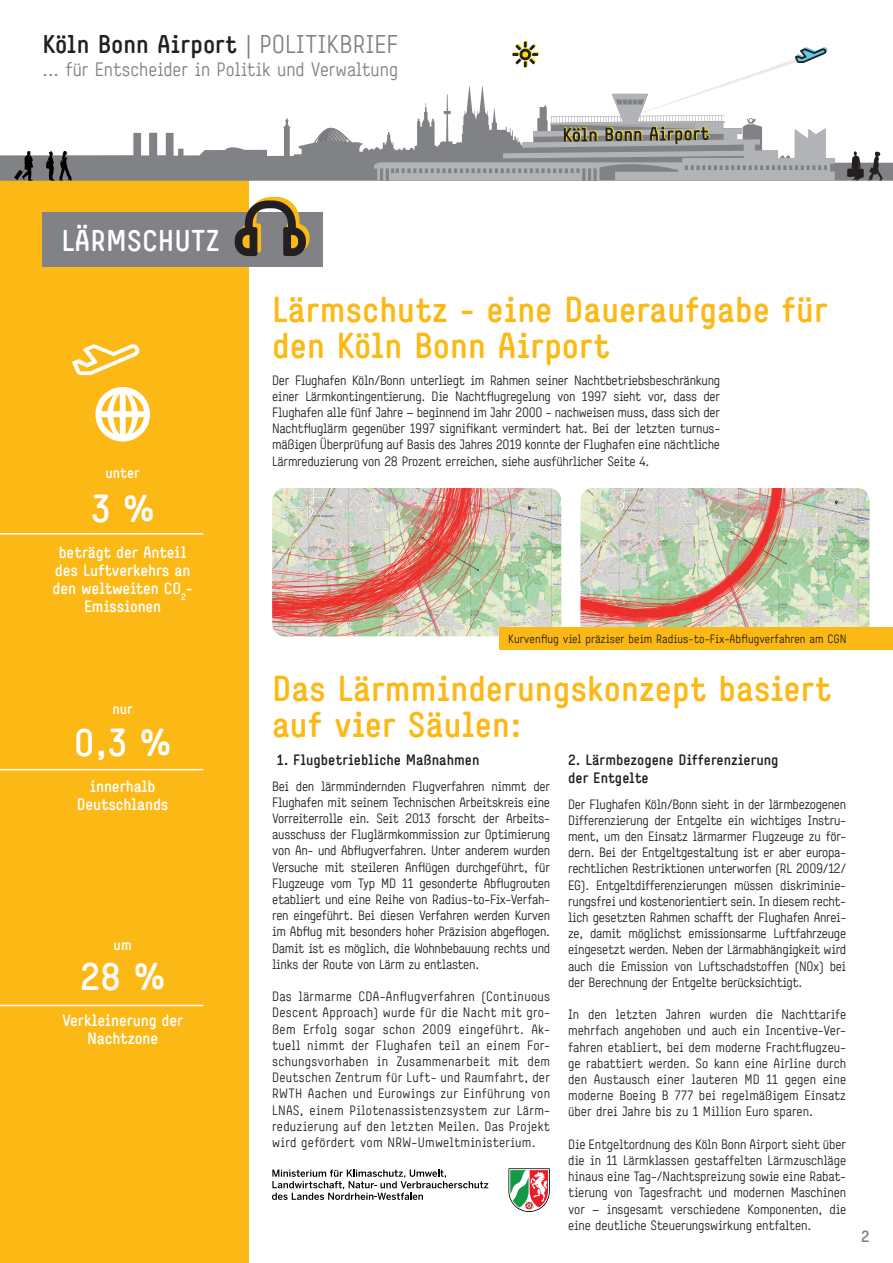
<style>
.page{position:relative;width:893px;height:1263px;background:#fff}
.page>*{position:absolute;margin:0;border:0;box-sizing:border-box;transform-origin:0 0}
.t1{font:700 39px "Simple Koeln Bonn";color:#fff}
.t2{font:700 36px/36px "Simple Koeln Bonn";color:#fcb814}
.t3{font:700 30px "Simple Koeln Bonn";color:#fff}
.t4{font:700 25.65px "Simple Koeln Bonn";color:#231f20}
.t5{font:19.35px "Simple Koeln Bonn";color:#808285}
.t6{font:700 16.5px/18px "Simple Koeln Bonn";letter-spacing:-.01em;color:#fff;text-align:center}
.t7{font:700 16.5px "Simple Koeln Bonn";color:#808285}
.t8{font:700 15px/18px "Simple Koeln Bonn";color:#231f20}
.t9{font:700 15px "Simple Koeln Bonn";color:#fff}
.t10{font:13.5px/16.2px "Simple Koeln Bonn";letter-spacing:-.02em;color:#231f20;text-align:justify}
.t11{font:12px "Simple Koeln Bonn";color:#231f20}
.s1{font-weight:400;color:#808285}
</style>
<div class="page">
<div style="left:0;top:170px;width:249px;height:1093px;background:#fcb814"></div>
<svg style="left:0;top:118px;width:893px;height:63px"></svg>
<svg style="left:374px;top:41px;width:461px;height:140px"></svg>
<svg style="left:14px;top:151px;width:19px;height:30px"></svg>
<svg style="left:847px;top:151px;width:36px;height:30px"></svg>
<svg style="left:46px;top:151px;width:26px;height:30px"></svg>
<svg style="left:272px;top:1169px;width:216px;height:31px"></svg>
<svg style="left:508px;top:1168px;width:42px;height:44px"></svg>
<img style="left:580px;top:488px;width:290px;height:139px">
<img style="left:272px;top:488px;width:289px;height:148px">
<div style="left:43px;top:213px;width:280px;height:54px;background:#808285"></div>
<hr style="left:0;top:533px;width:203px;height:2px;background:#fff">
<hr style="left:0;top:769px;width:203px;height:1px;background:#fff">
<hr style="left:0;top:1005px;width:203px;height:1px;background:#fff">
<svg style="left:95px;top:387px;width:55px;height:54px"></svg>
<div style="left:499px;top:627px;width:394px;height:23px;background:#fcb814"></div>
<svg style="left:235px;top:212px;width:75px;height:1px"></svg>
<h3 class="t4" style="left:43px;top:29px;width:357px">Köln Bonn Airport <span class="s1">| POLITIKBRIEF</span></h3>
<h3 class="t5" style="left:43px;top:58px;width:357px">... für Entscheider in Politik und Verwaltung</h3>
<h3 class="t3" style="left:62px;top:224px;width:160px">LÄRMSCHUTZ</h3>
<p class="t9" style="left:105px;top:464px;width:36px">unter</p>
<h1 class="t1" style="left:91px;top:486px;width:65px">3 %</h1>
<p class="t6" style="left:53px;top:543px;width:142px">beträgt der Anteil des Luftverkehrs an den weltweiten CO<sub>2</sub>-<br>Emissionen</p>
<p class="t9" style="left:112px;top:700px;width:22px">nur</p>
<h1 class="t1" style="left:74px;top:720px;width:99px">0,3 %</h1>
<p class="t6" style="left:77px;top:777px;width:93px">innerhalb<br>Deutschlands</p>
<p class="t9" style="left:114px;top:935px;width:20px">um</p>
<h1 class="t1" style="left:80px;top:954px;width:87px">28 %</h1>
<p class="t6" style="left:62px;top:1011px;width:123px">Verkleinerung der<br>Nachtzone</p>
<h2 class="t2" style="left:272px;top:291px;width:557px">Lärmschutz - eine Daueraufgabe für den Köln Bonn Airport</h2>
<p class="t10" style="left:272px;top:372px;width:450px">Der Flughafen Köln/Bonn unterliegt im Rahmen seiner Nachtbetriebsbeschränkung einer Lärmkontingentierung. Die Nachtflugregelung von 1997 sieht vor, dass der Flughafen alle fünf Jahre – beginnend im Jahr 2000 - nachweisen muss, dass sich der Nachtfluglärm gegenüber 1997 signifikant vermindert hat. Bei der letzten turnus&shy;mäßigen Überprüfung auf Basis des Jahres 2019 konnte der Flughafen eine nächtliche Lärmreduzierung von 28 Prozent erreichen, siehe ausführlicher Seite 4.</p>
<p class="t11" style="left:508px;top:632px;width:340px">Kurvenflug viel präziser beim Radius-to-Fix-Abflugverfahren am CGN</p>
<h2 class="t2" style="left:272px;top:669px;width:561px">Das Lärmminderungskonzept basiert auf vier Säulen:</h2>
<p class="t8" style="left:277px;top:751px;width:204px">1. Flugbetriebliche Maßnahmen</p>
<p class="t10" style="left:272px;top:778px;width:280px">Bei den lärmmindernden Flugverfahren nimmt der Flughafen mit seinem Technischen Arbeitskreis eine Vorreiterrolle ein. Seit 2013 forscht der Arbeits&shy;ausschuss der Fluglärmkommission zur Optimierung von An- und Abflugverfahren. Unter anderem wurden Versuche mit steileren Anflügen durchgeführt, für Flugzeuge vom Typ MD 11 gesonderte Abflugrouten etabliert und eine Reihe von Radius-to-Fix-Verfah&shy;ren eingeführt. Bei diesen Verfahren werden Kurven im Abflug mit besonders hoher Präzision abgeflogen.<br>Damit ist es möglich, die Wohnbebauung rechts und links der Route von Lärm zu entlasten.</p>
<p class="t10" style="left:272px;top:988px;width:280px">Das lärmarme CDA-Anflugverfahren (Continuous Descent Approach) wurde für die Nacht mit gro&shy;ßem Erfolg sogar schon 2009 eingeführt. Ak&shy;tuell nimmt der Flughafen teil an einem For&shy;schungsvorhaben in Zusammenarbeit mit dem Deutschen Zentrum für Luft- und Raumfahrt, der RWTH Aachen und Eurowings zur Einführung von LNAS, einem Pilotenassistenzsystem zur Lärm&shy;reduzierung auf den letzten Meilen. Das Projekt wird gefördert vom NRW-Umweltministerium.</p>
<p class="t8" style="left:568px;top:751px;width:212px">2. Lärmbezogene Differenzierung der Entgelte</p>
<p class="t10" style="left:568px;top:796px;width:280px">Der Flughafen Köln/Bonn sieht in der lärmbezogenen Differenzierung der Entgelte ein wichtiges Instru&shy;ment, um den Einsatz lärmarmer Flugzeuge zu för&shy;dern. Bei der Entgeltgestaltung ist er aber europa&shy;rechtlichen Restriktionen unterworfen (RL 2009/12/ EG). Entgeltdifferenzierungen müssen diskriminie&shy;rungsfrei und kostenorientiert sein. In diesem recht&shy;lich gesetzten Rahmen schafft der Flughafen Anrei&shy;ze, damit möglichst emissionsarme Luftfahrzeuge eingesetzt werden. Neben der Lärmabhängigkeit wird auch die Emission von Luftschadstoffen (NOx) bei der Berechnung der Entgelte berücksichtigt.</p>
<p class="t10" style="left:568px;top:1006px;width:280px">In den letzten Jahren wurden die Nachttarife mehrfach angehoben und auch ein Incentive-Ver&shy;fahren etabliert, bei dem moderne Frachtflugzeu&shy;ge rabattiert werden. So kann eine Airline durch den Austausch einer lauteren MD 11 gegen eine moderne Boeing B 777 bei regelmäßigem Einsatz über drei Jahre bis zu 1 Million Euro sparen.</p>
<p class="t10" style="left:568px;top:1136px;width:280px">Die Entgeltordnung des Köln Bonn Airport sieht über die in 11 Lärmklassen gestaffelten Lärmzuschläge hinaus eine Tag-/Nachtspreizung sowie eine Rabat&shy;tierung von Tagesfracht und modernen Maschinen vor – insgesamt verschiedene Komponenten, die eine deutliche Steuerungswirkung entfalten.</p>
<p class="t7" style="left:861px;top:1227px;width:10px">2</p>
</div>
